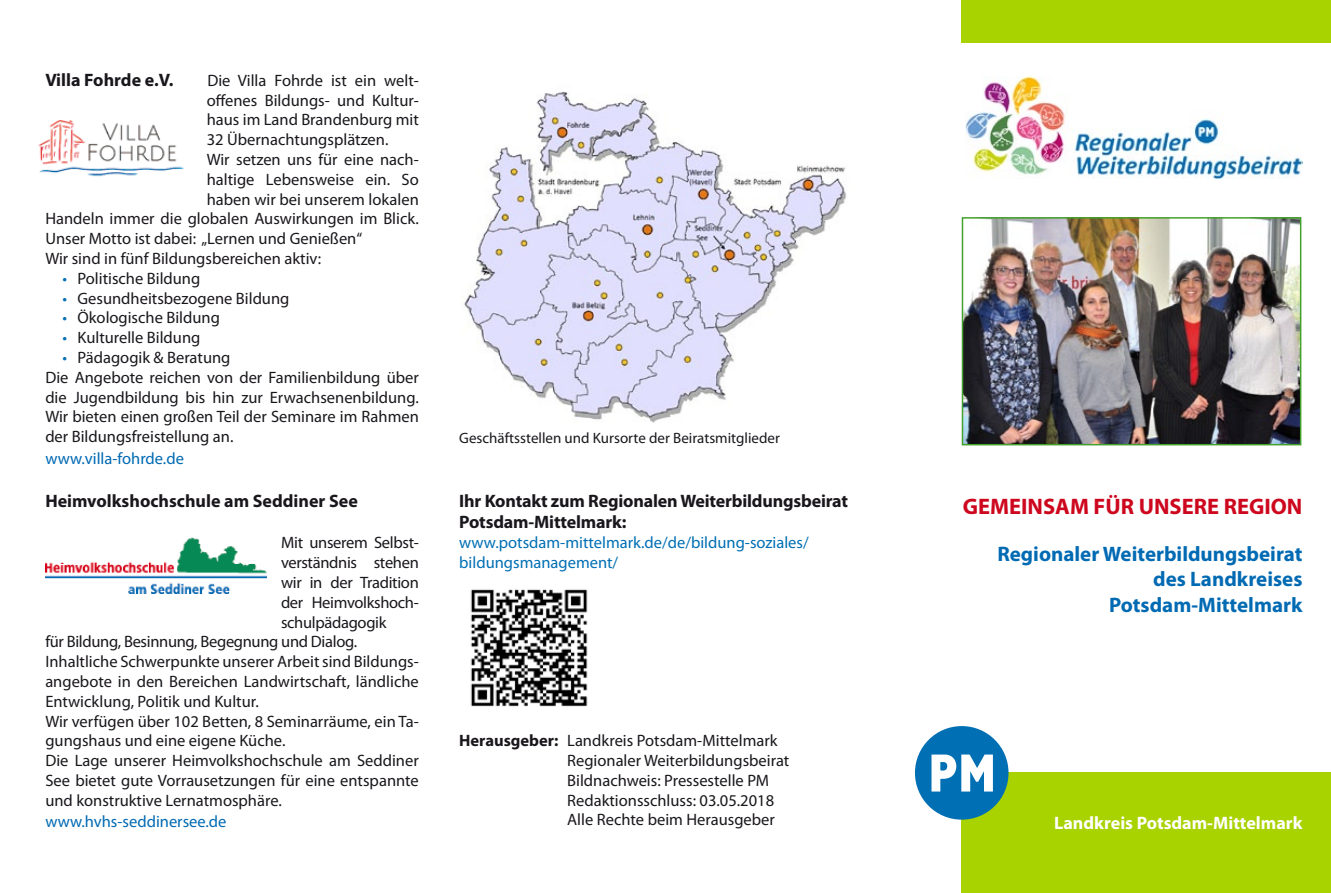
<style>
.page{position:relative;width:1331px;height:893px;background:#fff}
.page>*{position:absolute;margin:0;border:0;box-sizing:border-box;transform-origin:0 0}
.t1{font:700 22.5px "Myriad Pro";color:#cd071e}
.t2{font:700 21px/25.2px "Myriad Pro";color:#006ab3;text-align:right}
.t3{font:700 18px/21.6px "Myriad Pro";letter-spacing:-.01em;color:#1a171c}
.t4{font:700 18px "Myriad Pro";color:#fff}
.t5{font:16.5px/19.8px "Myriad Pro";color:#1a171c}
.t6{font:16.5px "Myriad Pro";letter-spacing:-.02em;color:#1a171c}
.t7{font:16.5px/19.8px "Myriad Pro";color:#006fb4}
.t8{font:16.5px "Myriad Pro";color:#006ab3}
.t9{font:15px "Myriad Pro";color:#1a171c}
.s1{color:#006fb4}
.s2{font-weight:700}
</style>
<div class="page">
<div style="left:962px;top:773px;width:369px;height:120px;background:#a8d200"></div>
<img style="left:45px;top:538px;width:221px;height:56px">
<img style="left:470px;top:589px;width:118px;height:118px">
<img style="left:464px;top:91px;width:382px;height:332px">
<img style="left:965px;top:220px;width:333px;height:222px">
<div style="left:962px;top:217px;width:339px;height:228px;border:2px solid #44a12b"></div>
<div style="left:962px;top:0;width:369px;height:43px;background:#a8d200"></div>
<div style="left:915px;top:726px;width:93px;height:94px;background:#006fb4;border-radius:50%"></div>
<svg style="left:931px;top:754px;width:62px;height:38px"></svg>
<img style="left:38px;top:120px;width:146px;height:57px">
<img style="left:965px;top:77px;width:337px;height:101px">
<p class="t3" style="left:45px;top:68px;width:130px">Villa Fohrde e.V.</p>
<p class="t5" style="left:207px;top:70px;width:213px">Die Villa Fohrde ist ein welt-</p>
<p class="t5" style="left:207px;top:90px;width:214px">offenes Bildungs- und Kultur-</p>
<p class="t5" style="left:207px;top:110px;width:214px">haus im Land Brandenburg mit</p>
<p class="t5" style="left:207px;top:129px;width:183px">32 Übernachtungsplätzen.</p>
<p class="t5" style="left:207px;top:149px;width:214px">Wir setzen uns für eine nach-</p>
<p class="t5" style="left:207px;top:169px;width:214px">haltige Lebensweise ein. So</p>
<p class="t5" style="left:207px;top:189px;width:214px">haben wir bei unserem lokalen</p>
<p class="t5" style="left:45px;top:209px;width:375px">Handeln immer die globalen Auswirkungen im Blick.</p>
<p class="t5" style="left:45px;top:228px;width:318px">Unser Motto ist dabei: „Lernen und Genießen“</p>
<p class="t5" style="left:45px;top:248px;width:277px">Wir sind in fünf Bildungsbereichen aktiv:</p>
<p class="t5" style="left:62px;top:268px;width:139px"><span class="s1">•</span> Politische Bildung</p>
<p class="t5" style="left:62px;top:288px;width:229px"><span class="s1">•</span> Gesundheitsbezogene Bildung</p>
<p class="t5" style="left:62px;top:308px;width:159px"><span class="s1">•</span> Ökologische Bildung</p>
<p class="t5" style="left:62px;top:327px;width:140px"><span class="s1">•</span> Kulturelle Bildung</p>
<p class="t5" style="left:45px;top:347px;width:375px;text-indent:17px"><span class="s1">•</span> Pädagogik &amp; Beratung<br>Die Angebote reichen von der Familienbildung über die Jugendbildung bis hin zur Erwachsenenbildung.<br>Wir bieten einen großen Teil der Seminare im Rahmen der Bildungsfreistellung an.</p>
<p class="t8" style="left:45px;top:448px;width:140px">www.villa-fohrde.de</p>
<p class="t3" style="left:45px;top:490px;width:314px">Heimvolkshochschule am Seddiner See</p>
<p class="t6" style="left:281px;top:533px;width:139px">Mit unserem Selbst-</p>
<p class="t6" style="left:281px;top:552px;width:139px">verständnis stehen</p>
<p class="t6" style="left:281px;top:572px;width:139px">wir in der Tradition</p>
<p class="t6" style="left:281px;top:592px;width:139px">der Heimvolkshoch-</p>
<p class="t6" style="left:281px;top:612px;width:107px">schulpädagogik</p>
<p class="t6" style="left:45px;top:632px;width:313px">für Bildung, Besinnung, Begegnung und Dialog.</p>
<p class="t5" style="left:45px;top:651px;width:375px">Inhaltliche Schwerpunkte unserer Arbeit sind Bildungs-</p>
<p class="t5" style="left:45px;top:671px;width:375px">angebote in den Bereichen Landwirtschaft, ländliche</p>
<p class="t5" style="left:45px;top:691px;width:215px">Entwicklung, Politik und Kultur.</p>
<p class="t5" style="left:45px;top:711px;width:375px">Wir verfügen über 102 Betten, 8 Seminarräume, ein Ta-</p>
<p class="t5" style="left:45px;top:731px;width:242px">gungshaus und eine eigene Küche.</p>
<p class="t5" style="left:45px;top:750px;width:375px">Die Lage unserer Heimvolkshochschule am Seddiner</p>
<p class="t5" style="left:45px;top:770px;width:375px">See bietet gute Vorrausetzungen für eine entspannte</p>
<p class="t5" style="left:45px;top:790px;width:238px">und konstruktive Lernatmosphäre.</p>
<p class="t8" style="left:45px;top:812px;width:183px">www.hvhs-seddinersee.de</p>
<p class="t9" style="left:459px;top:429px;width:322px">Geschäftsstellen und Kursorte der Beiratsmitglieder</p>
<p class="t3" style="left:459px;top:489px;width:390px">Ihr Kontakt zum Regionalen Weiterbildungsbeirat<br>Potsdam-Mittelmark:</p>
<p class="t7" style="left:459px;top:532px;width:351px">www.potsdam-mittelmark.de/de/bildung-soziales/ bildungsmanagement/</p>
<p class="t5" style="left:567px;top:730px;width:224px;text-indent:-108px"><span class="s2">Herausgeber:</span> Landkreis Potsdam-Mittelmark Regionaler Weiterbildungsbeirat Bildnachweis: Pressestelle PM Redaktionsschluss: 03.05.2018<br>Alle Rechte beim Herausgeber</p>
<h1 class="t1" style="left:963px;top:492px;width:341px">GEMEINSAM FÜR UNSERE REGION</h1>
<p class="t2" style="left:997px;top:541px;width:307px">Regionaler Weiterbildungsbeirat des Landkreises<br>Potsdam-Mittelmark</p>
<p class="t4" style="left:1054px;top:812px;width:250px">Landkreis Potsdam-Mittelmark</p>
</div>
